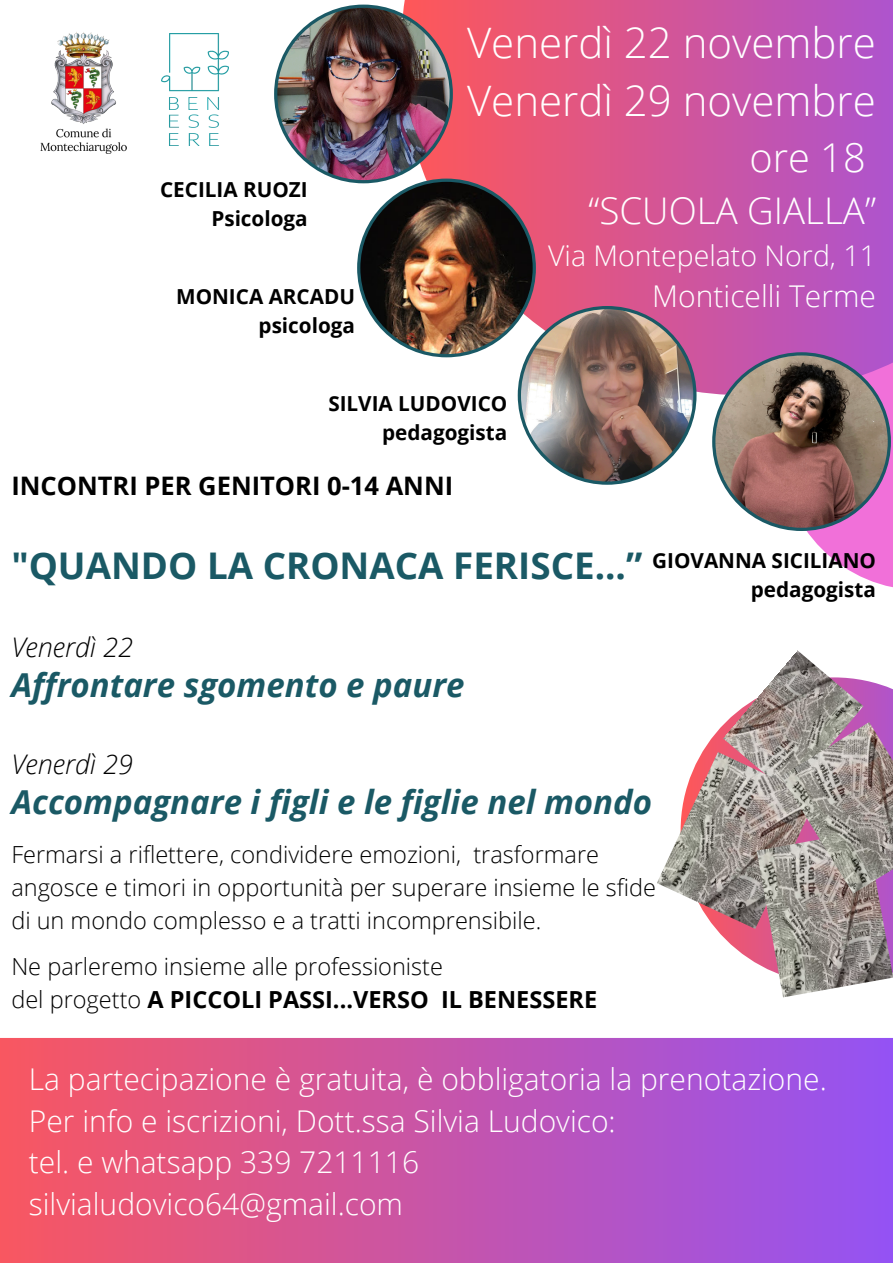
<style>
.page{position:relative;width:893px;height:1263px;background:#fff}
.page>*{position:absolute;margin:0;border:0;box-sizing:border-box;transform-origin:0 0}
.t1{font:300 42px/58.5px "Open Sans";color:#fff}
.t2{font:300 39.75px "Open Sans";color:#fff}
.t3{font:700 36.75px "Open Sans";color:#1a5965}
.t4{font:300 36.75px "Open Sans";color:#fff}
.t5{font:italic 700 33px "Open Sans";color:#1a5965}
.t6{font:300 30px/41.6px "Open Sans";color:#fff}
.t7{font:300 28.5px "Open Sans";color:#fff}
.t8{font:italic 300 27px "Open Sans";color:#000}
.t9{font:700 25.5px "Open Sans";color:#000}
.t10{font:300 23.55px/32.6px "Open Sans";color:#000}
.t11{font:700 20.7px/29px "Open Sans";color:#000;text-align:right}
.s1{font-weight:700}
</style>
<div class="page">
<svg style="left:807px;top:395px;width:86px;height:193px;fill:#f170d9"></svg>
<div style="left:401px;top:0;width:492px;height:395px;background:linear-gradient(to right,#ff5a59,#ae52cc)"></div>
<div style="left:0;top:1038px;width:893px;height:225px;background:linear-gradient(to right,#f95760,#9452f4)"></div>
<img style="left:161px;top:33px;width:67px;height:112px">
<img style="left:41px;top:32px;width:85px;height:121px">
<svg style="left:702px;top:680px;width:191px;height:283px"></svg>
<img style="left:274px;top:5px;width:422px;height:480px">
<svg style="left:712px;top:352px;width:179px;height:179px;background:#977178"></svg>
<img style="left:723px;top:650px;width:140px;height:102px">
<img style="left:657px;top:752px;width:124px;height:177px">
<img style="left:756px;top:831px;width:137px;height:166px">
<img style="left:781px;top:722px;width:112px;height:172px">
<p class="t11" style="left:160px;top:174px;width:149px">CECILIA RUOZI<br>Psicologa</p>
<p class="t11" style="left:176px;top:281px;width:180px">MONICA ARCADU</p>
<p class="t11" style="left:258px;top:310px;width:98px">psicologa</p>
<p class="t1" style="left:467px;top:12px;width:410px">Venerdì 22 novembre<br>Venerdì 29 novembre</p>
<p class="t2" style="left:749px;top:130px;width:118px">ore 18</p>
<p class="t4" style="left:588px;top:185px;width:289px">“SCUOLA GIALLA”</p>
<p class="t7" style="left:548px;top:236px;width:329px">Via Montepelato Nord, 11</p>
<p class="t6" style="left:652px;top:275px;width:225px">Monticelli Terme</p>
<p class="t11" style="left:328px;top:389px;width:180px">SILVIA LUDOVICO</p>
<h5 class="t11" style="left:382px;top:418px;width:127px">pedagogista</h5>
<p class="t9" style="left:11px;top:467px;width:443px">INCONTRI PER GENITORI 0-14 ANNI</p>
<p class="t3" style="left:11px;top:540px;width:632px">"QUANDO LA CRONACA FERISCE...”</p>
<h5 class="t11" style="left:652px;top:546px;width:225px">GIOVANNA SICILIANO</h5>
<h2 class="t11" style="left:751px;top:574px;width:127px">pedagogista</h2>
<h4 class="t8" style="left:11px;top:628px;width:123px">Venerdì 22</h4>
<h1 class="t5" style="left:11px;top:662px;width:455px">Affrontare sgomento e paure</h1>
<h1 class="t8" style="left:11px;top:745px;width:123px">Venerdì 29</h1>
<h2 class="t5" style="left:11px;top:779px;width:642px">Accompagnare i figli e le figlie nel mondo</h2>
<p class="t10" style="left:11px;top:838px;width:646px">Fermarsi a riflettere, condividere emozioni, trasformare angosce e timori in opportunità per superare insieme le sfide di un mondo complesso e a tratti incomprensibile.</p>
<p class="t10" style="left:11px;top:949px;width:587px">Ne parleremo insieme alle professioniste<br>del progetto <span class="s1">A PICCOLI PASSI...VERSO IL BENESSERE</span></p>
<p class="t6" style="left:29px;top:1058px;width:799px">La partecipazione è gratuita, è obbligatoria la prenotazione.<br>Per info e iscrizioni, Dott.ssa Silvia Ludovico:<br>tel. e whatsapp 339 7211116<br>silvialudovico64@gmail.com</p>
</div>
